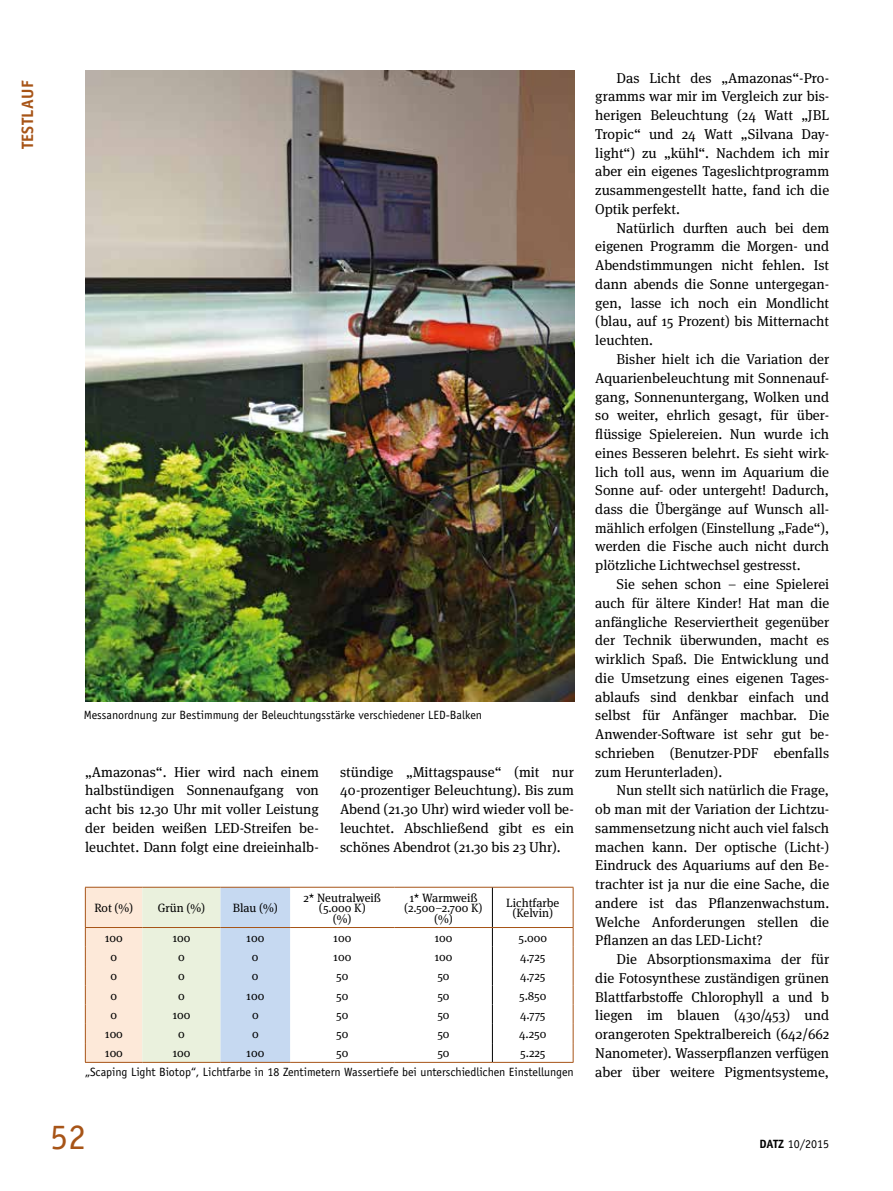
<style>
.page{position:relative;width:893px;height:1191px;background:#fff}
.page>*{position:absolute;margin:0;border:0;box-sizing:border-box;transform-origin:0 0}
.t1{font:36px "Officina Sans";color:#a75417}
.t2{font:700 16.5px "Officina Sans";letter-spacing:.02em;color:#a75417}
.t3{font:14.25px/18.8px "Meta Serif OT";color:#000;text-align:justify}
.t4{font:12px/10.5px "Meta Serif OT";color:#000;text-align:center}
.t5{font:12px "Officina Sans";color:#000}
.s1{font-weight:700}
</style>
<div class="page">
<hr style="left:290px;top:887px;width:104px;height:1px;background:#a75417">
<hr style="left:394px;top:887px;width:98px;height:1px;background:#a75417">
<hr style="left:492px;top:887px;width:81px;height:1px;background:#a75417">
<hr style="left:573px;top:887px;width:1px;height:40px;background:#a75417">
<svg style="left:85px;top:887px;width:205px;height:175px;background:#e2e5e0"></svg>
<svg style="left:573px;top:927px;width:1px;height:135px"></svg>
<hr style="left:85px;top:1062px;width:57px;height:1px;background:#a75417">
<hr style="left:142px;top:1062px;width:79px;height:1px;background:#a75417">
<hr style="left:221px;top:1062px;width:69px;height:1px;background:#a75417">
<hr style="left:290px;top:1062px;width:104px;height:1px;background:#a75417">
<hr style="left:394px;top:1062px;width:98px;height:1px;background:#a75417">
<hr style="left:492px;top:1062px;width:81px;height:1px;background:#a75417">
<hr style="left:492px;top:887px;width:1px;height:40px;background:#000">
<svg style="left:492px;top:928px;width:1px;height:134px"></svg>
<hr style="left:85px;top:927px;width:57px;height:1px;background:#a75417">
<hr style="left:142px;top:927px;width:79px;height:1px;background:#a75417">
<hr style="left:221px;top:927px;width:69px;height:1px;background:#a75417">
<hr style="left:290px;top:927px;width:104px;height:1px;background:#a75417">
<hr style="left:394px;top:927px;width:98px;height:1px;background:#a75417">
<hr style="left:492px;top:927px;width:81px;height:1px;background:#a75417">
<img style="left:85px;top:71px;width:489px;height:630px">
<p class="t2" style="left:17px;top:149px;width:70px;rotate:-90deg">TESTLAUF</p>
<p class="t5" style="left:84px;top:708px;width:400px">Messanordnung zur Bestimmung der Beleuchtungsstärke verschiedener LED-Balken</p>
<p class="t3" style="left:85px;top:762px;width:235px">„Amazonas“. Hier wird nach einem halbstündigen Sonnenaufgang von acht bis 12.30 Uhr mit voller Leistung der beiden weißen LED-Streifen be&shy;leuchtet. Dann folgt eine dreieinhalb-</p>
<p class="t3" style="left:340px;top:762px;width:235px">stündige „Mittagspause“ (mit nur 40-prozentiger Beleuchtung). Bis zum Abend (21.30 Uhr) wird wieder voll be&shy;leuchtet. Abschließend gibt es ein schönes Abendrot (21.30 bis 23 Uhr).</p>
<p class="t4" style="left:94px;top:903px;width:40px">Rot (%)</p>
<p class="t4" style="left:158px;top:903px;width:49px">Grün (%)</p>
<p class="t4" style="left:233px;top:903px;width:47px">Blau (%)</p>
<p class="t4" style="left:304px;top:892px;width:79px">2* Neutralweiß (5.000 K)<br>(%)</p>
<p class="t4" style="left:404px;top:892px;width:80px">1* Warmweiß (2.500–2.700 K) (%)</p>
<p class="t4" style="left:506px;top:897px;width:55px">Lichtfarbe (Kelvin)</p>
<p class="t4" style="left:105px;top:932px;width:20px">100</p>
<p class="t4" style="left:172px;top:932px;width:20px">100</p>
<p class="t4" style="left:246px;top:932px;width:20px">100</p>
<p class="t4" style="left:333px;top:932px;width:20px">100</p>
<p class="t4" style="left:434px;top:932px;width:20px">100</p>
<p class="t4" style="left:519px;top:932px;width:30px">5.000</p>
<p class="t4" style="left:110px;top:952px;width:8px">0</p>
<p class="t4" style="left:178px;top:952px;width:8px">0</p>
<p class="t4" style="left:252px;top:952px;width:8px">0</p>
<p class="t4" style="left:333px;top:952px;width:20px">100</p>
<p class="t4" style="left:434px;top:952px;width:20px">100</p>
<p class="t4" style="left:520px;top:952px;width:27px">4.725</p>
<p class="t4" style="left:111px;top:971px;width:8px">0</p>
<p class="t4" style="left:178px;top:971px;width:8px">0</p>
<p class="t4" style="left:252px;top:971px;width:8px">0</p>
<p class="t4" style="left:336px;top:971px;width:14px">50</p>
<p class="t4" style="left:437px;top:971px;width:14px">50</p>
<p class="t4" style="left:520px;top:971px;width:27px">4.725</p>
<p class="t4" style="left:111px;top:990px;width:8px">0</p>
<p class="t4" style="left:178px;top:990px;width:8px">0</p>
<p class="t4" style="left:246px;top:990px;width:20px">100</p>
<p class="t4" style="left:336px;top:990px;width:14px">50</p>
<p class="t4" style="left:437px;top:990px;width:14px">50</p>
<p class="t4" style="left:519px;top:990px;width:29px">5.850</p>
<p class="t4" style="left:111px;top:1009px;width:8px">0</p>
<p class="t4" style="left:172px;top:1009px;width:20px">100</p>
<p class="t4" style="left:252px;top:1009px;width:8px">0</p>
<p class="t4" style="left:336px;top:1009px;width:14px">50</p>
<p class="t4" style="left:437px;top:1009px;width:14px">50</p>
<p class="t4" style="left:520px;top:1009px;width:27px">4.775</p>
<p class="t4" style="left:105px;top:1029px;width:20px">100</p>
<p class="t4" style="left:178px;top:1029px;width:8px">0</p>
<p class="t4" style="left:252px;top:1029px;width:8px">0</p>
<p class="t4" style="left:336px;top:1029px;width:14px">50</p>
<p class="t4" style="left:437px;top:1029px;width:14px">50</p>
<p class="t4" style="left:519px;top:1029px;width:29px">4.250</p>
<p class="t4" style="left:105px;top:1048px;width:20px">100</p>
<p class="t4" style="left:172px;top:1048px;width:20px">100</p>
<p class="t4" style="left:246px;top:1048px;width:20px">100</p>
<p class="t4" style="left:336px;top:1048px;width:14px">50</p>
<p class="t4" style="left:437px;top:1048px;width:14px">50</p>
<p class="t4" style="left:520px;top:1048px;width:27px">5.225</p>
<p class="t5" style="left:85px;top:1065px;width:490px">„Scaping Light Biotop“, Lichtfarbe in 18 Zentimetern Wassertiefe bei unterschiedlichen Einstellungen</p>
<h1 class="t1" style="left:50px;top:1115px;width:37px">52</h1>
<p class="t3" style="left:595px;top:68px;width:235px;text-indent:21px">Das Licht des „Amazonas“-Pro&shy;gramms war mir im Vergleich zur bis&shy;herigen Beleuchtung (24 Watt „JBL Tropic“ und 24 Watt „Silvana Day&shy;light“) zu „kühl“. Nachdem ich mir aber ein eigenes Tageslichtprogramm zusammengestellt hatte, fand ich die Optik perfekt.</p>
<p class="t3" style="left:595px;top:219px;width:235px;text-indent:21px">Natürlich durften auch bei dem eigenen Programm die Morgen- und Abendstimmungen nicht fehlen. Ist dann abends die Sonne untergegan&shy;gen, lasse ich noch ein Mondlicht (blau, auf 15 Prozent) bis Mitternacht leuchten.</p>
<p class="t3" style="left:595px;top:350px;width:235px;text-indent:21px">Bisher hielt ich die Variation der Aquarienbeleuchtung mit Sonnenauf&shy;gang, Sonnenuntergang, Wolken und so weiter, ehrlich gesagt, für über&shy;flüssige Spielereien. Nun wurde ich eines Besseren belehrt. Es sieht wirk&shy;lich toll aus, wenn im Aquarium die Sonne auf- oder untergeht! Dadurch, dass die Übergänge auf Wunsch all&shy;mählich erfolgen (Einstellung „Fade“), werden die Fische auch nicht durch plötzliche Lichtwechsel gestresst.</p>
<p class="t3" style="left:595px;top:575px;width:235px;text-indent:21px">Sie sehen schon – eine Spielerei auch für ältere Kinder! Hat man die anfängliche Reserviertheit gegenüber der Technik überwunden, macht es wirklich Spaß. Die Entwicklung und die Umsetzung eines eigenen Tages&shy;ablaufs sind denkbar einfach und selbst für Anfänger machbar. Die Anwender-Software ist sehr gut be&shy;schrieben (Benutzer-PDF ebenfalls zum Herunterladen).</p>
<p class="t3" style="left:595px;top:781px;width:235px;text-indent:21px">Nun stellt sich natürlich die Frage, ob man mit der Variation der Lichtzu&shy;sammensetzung nicht auch viel falsch machen kann. Der optische (Licht-)<br>Eindruck des Aquariums auf den Be&shy;trachter ist ja nur die eine Sache, die andere ist das Pflanzenwachstum.<br>Welche Anforderungen stellen die Pflanzen an das LED-Licht?</p>
<p class="t3" style="left:595px;top:950px;width:235px;text-indent:21px">Die Absorptionsmaxima der für die Fotosynthese zuständigen grünen Blattfarbstoffe Chlorophyll a und b liegen im blauen (430/453) und orangeroten Spektralbereich (642/662<br>Nanometer). Wasserpflanzen verfügen aber über weitere Pigmentsysteme,</p>
<p class="t5" style="left:760px;top:1137px;width:71px"><span class="s1">DATZ</span> 10/2015</p>
</div>
